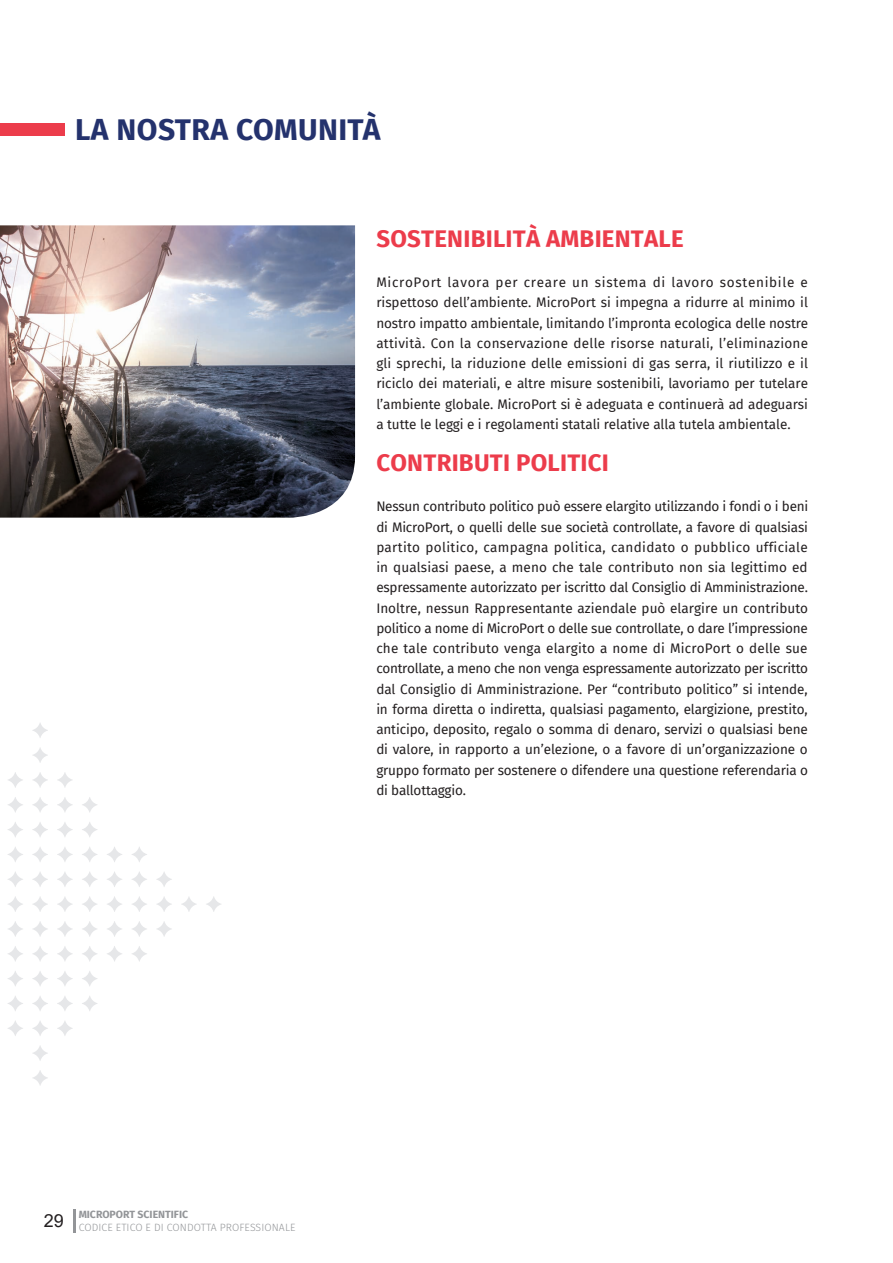
<style>
.page{position:relative;width:893px;height:1263px;background:#fff}
.page>*{position:absolute;margin:0;border:0;box-sizing:border-box;transform-origin:0 0}
.t1{font:700 30px "Fira Sans";letter-spacing:.015em;color:#24326d}
.t2{font:700 24px "Fira Sans";letter-spacing:.01em;color:#ec3c4b}
.t3{font:13.5px/20.2px "Fira Sans";letter-spacing:-.01em;color:#231f20;text-align:justify}
.t4{font:300 10.5px/12.8px "Fira Sans";letter-spacing:.01em;color:#939598}
.s1{font-weight:700}
</style>
<div class="page">
<hr style="left:73px;top:1209px;width:3px;height:23px;background:#939598">
<div style="left:0;top:124px;width:64px;height:12px;background:#ec3c4b"></div>
<svg style="left:206px;top:896px;width:15px;height:16px"></svg>
<svg style="left:181px;top:897px;width:16px;height:15px"></svg>
<svg style="left:157px;top:897px;width:15px;height:15px"></svg>
<svg style="left:132px;top:896px;width:15px;height:16px"></svg>
<svg style="left:107px;top:896px;width:15px;height:16px"></svg>
<svg style="left:82px;top:896px;width:15px;height:16px"></svg>
<svg style="left:57px;top:897px;width:16px;height:15px"></svg>
<svg style="left:33px;top:897px;width:15px;height:15px"></svg>
<svg style="left:8px;top:896px;width:15px;height:16px"></svg>
<svg style="left:156px;top:872px;width:16px;height:15px"></svg>
<svg style="left:132px;top:872px;width:15px;height:15px"></svg>
<svg style="left:107px;top:871px;width:15px;height:16px"></svg>
<svg style="left:82px;top:872px;width:15px;height:15px"></svg>
<svg style="left:57px;top:872px;width:16px;height:15px"></svg>
<svg style="left:32px;top:872px;width:16px;height:15px"></svg>
<svg style="left:8px;top:872px;width:15px;height:15px"></svg>
<svg style="left:132px;top:847px;width:15px;height:15px"></svg>
<svg style="left:107px;top:847px;width:15px;height:15px"></svg>
<svg style="left:82px;top:847px;width:16px;height:15px"></svg>
<svg style="left:57px;top:847px;width:16px;height:15px"></svg>
<svg style="left:32px;top:847px;width:16px;height:15px"></svg>
<svg style="left:8px;top:847px;width:15px;height:15px"></svg>
<svg style="left:82px;top:822px;width:16px;height:15px"></svg>
<svg style="left:57px;top:822px;width:16px;height:15px"></svg>
<svg style="left:32px;top:822px;width:16px;height:15px"></svg>
<svg style="left:8px;top:822px;width:15px;height:15px"></svg>
<svg style="left:82px;top:797px;width:15px;height:15px"></svg>
<svg style="left:57px;top:797px;width:16px;height:15px"></svg>
<svg style="left:32px;top:797px;width:16px;height:15px"></svg>
<svg style="left:8px;top:797px;width:15px;height:16px"></svg>
<svg style="left:57px;top:772px;width:15px;height:15px"></svg>
<svg style="left:33px;top:772px;width:15px;height:16px"></svg>
<svg style="left:33px;top:748px;width:15px;height:15px"></svg>
<svg style="left:32px;top:723px;width:16px;height:15px"></svg>
<svg style="left:8px;top:772px;width:15px;height:16px"></svg>
<svg style="left:157px;top:921px;width:15px;height:16px"></svg>
<svg style="left:132px;top:921px;width:15px;height:16px"></svg>
<svg style="left:107px;top:921px;width:15px;height:16px"></svg>
<svg style="left:82px;top:921px;width:15px;height:16px"></svg>
<svg style="left:57px;top:921px;width:15px;height:15px"></svg>
<svg style="left:33px;top:921px;width:15px;height:16px"></svg>
<svg style="left:8px;top:921px;width:15px;height:16px"></svg>
<svg style="left:132px;top:946px;width:15px;height:16px"></svg>
<svg style="left:107px;top:946px;width:15px;height:16px"></svg>
<svg style="left:82px;top:946px;width:15px;height:16px"></svg>
<svg style="left:57px;top:946px;width:16px;height:15px"></svg>
<svg style="left:32px;top:946px;width:16px;height:15px"></svg>
<svg style="left:8px;top:946px;width:15px;height:16px"></svg>
<svg style="left:82px;top:971px;width:16px;height:15px"></svg>
<svg style="left:57px;top:971px;width:16px;height:15px"></svg>
<svg style="left:32px;top:971px;width:16px;height:15px"></svg>
<svg style="left:8px;top:971px;width:15px;height:15px"></svg>
<svg style="left:82px;top:996px;width:16px;height:15px"></svg>
<svg style="left:57px;top:996px;width:16px;height:15px"></svg>
<svg style="left:32px;top:996px;width:16px;height:15px"></svg>
<svg style="left:8px;top:996px;width:15px;height:15px"></svg>
<svg style="left:57px;top:1021px;width:16px;height:15px"></svg>
<svg style="left:32px;top:1021px;width:16px;height:15px"></svg>
<svg style="left:33px;top:1046px;width:15px;height:15px"></svg>
<svg style="left:33px;top:1070px;width:15px;height:15px"></svg>
<svg style="left:8px;top:1021px;width:15px;height:15px"></svg>
<img style="left:0;top:225px;width:355px;height:293px">
<h1 class="t1" style="left:75px;top:104px;width:307px">LA NOSTRA COMUNITÀ</h1>
<h2 class="t2" style="left:376px;top:218px;width:309px">SOSTENIBILITÀ AMBIENTALE</h2>
<p class="t3" style="left:376px;top:272px;width:433px">MicroPort lavora per creare un sistema di lavoro sostenibile e rispettoso dell’ambiente. MicroPort si impegna a ridurre al minimo il nostro impatto ambientale, limitando l’impronta ecologica delle nostre attività. Con la conservazione delle risorse naturali, l’eliminazione gli sprechi, la riduzione delle emissioni di gas serra, il riutilizzo e il riciclo dei materiali, e altre misure sostenibili, lavoriamo per tutelare l’ambiente globale. MicroPort si è adeguata e continuerà ad adeguarsi a tutte le leggi e i regolamenti statali relative alla tutela ambientale.</p>
<h2 class="t2" style="left:376px;top:442px;width:234px">CONTRIBUTI POLITICI</h2>
<p class="t3" style="left:376px;top:496px;width:433px">Nessun contributo politico può essere elargito utilizzando i fondi o i beni di MicroPort, o quelli delle sue società controllate, a favore di qualsiasi partito politico, campagna politica, candidato o pubblico ufficiale in qualsiasi paese, a meno che tale contributo non sia legittimo ed espressamente autorizzato per iscritto dal Consiglio di Amministrazione.<br>Inoltre, nessun Rappresentante aziendale può elargire un contributo politico a nome di MicroPort o delle sue controllate, o dare l’impressione che tale contributo venga elargito a nome di MicroPort o delle sue controllate, a meno che non venga espressamente autorizzato per iscritto dal Consiglio di Amministrazione. Per “contributo politico” si intende, in forma diretta o indiretta, qualsiasi pagamento, elargizione, prestito, anticipo, deposito, regalo o somma di denaro, servizi o qualsiasi bene di valore, in rapporto a un’elezione, o a favore di un’organizzazione o gruppo formato per sostenere o difendere una questione referendaria o di ballottaggio.</p>
<p class="t4" style="left:44px;top:1208px;width:253px;text-indent:35px"><span class="s1">MICROPORT SCIENTIFIC<br></span><sup>29</sup> CODICE ETICO E DI CONDOTTA PROFESSIONALE</p>
</div>
